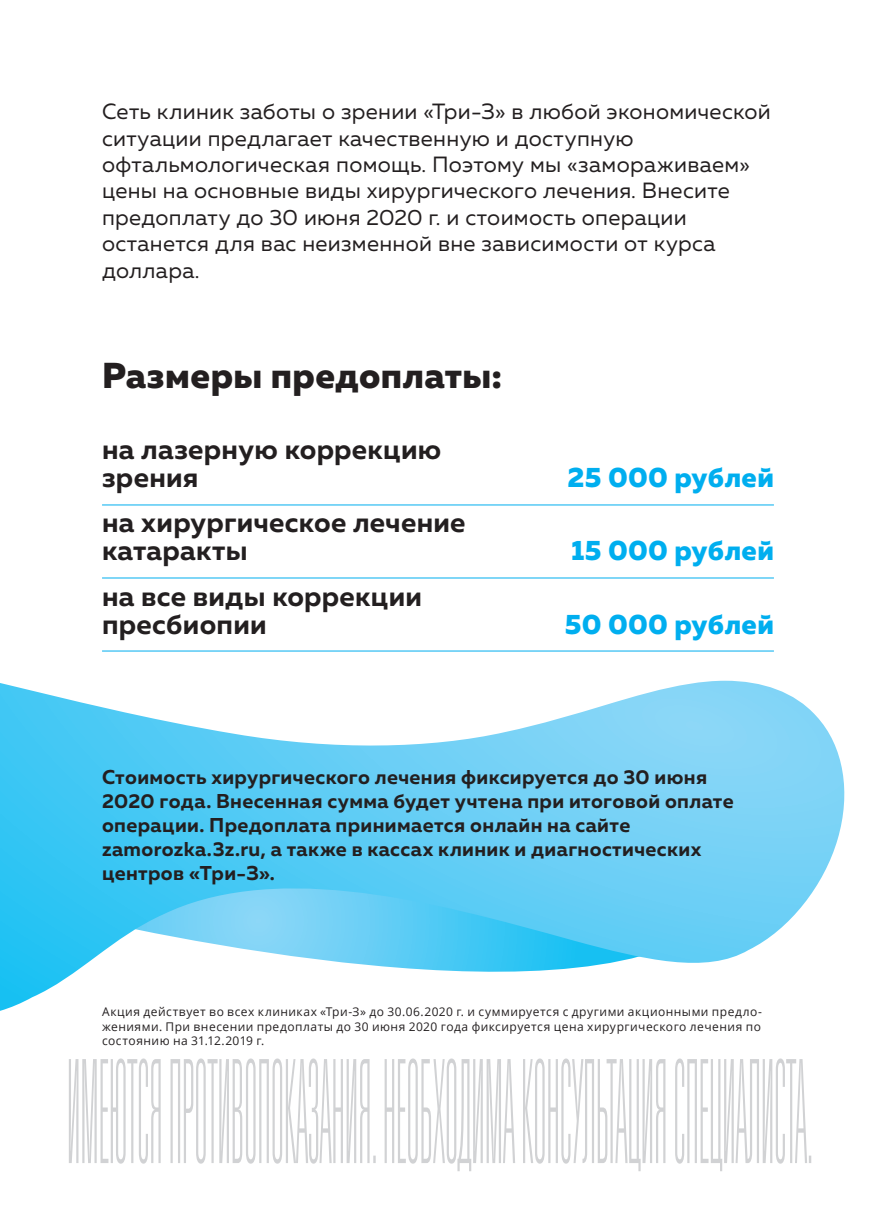
<style>
.page{position:relative;width:876px;height:1225px;background:#fff}
.page>*{position:absolute;margin:0;border:0;box-sizing:border-box;transform-origin:0 0}
.t1{font:800 36px "Muller";letter-spacing:.01em;color:#231f20}
.t2{font:700 28px/28px "Muller";letter-spacing:.01em;color:#231f20}
.t3{font:800 28px "Muller";letter-spacing:.01em;color:#00aeef}
.t4{font:22px/26.4px "Muller";letter-spacing:.015em;color:#231f20}
.t5{font:700 20px/24px "Muller";letter-spacing:.02em;color:#231f20}
.t6{font:12px/14.4px "Open Sans";letter-spacing:.04em;color:#231f20;text-align:justify}
</style>
<div class="page">
<svg style="left:0;top:681px;width:845px;height:330px"></svg>
<hr style="left:102px;top:504px;width:672px;height:1px;background:#00aeef">
<hr style="left:102px;top:577px;width:672px;height:1px;background:#00aeef">
<hr style="left:102px;top:650px;width:672px;height:1px;background:#00aeef">
<svg style="left:69px;top:1058px;width:742px;height:113px"></svg>
<p class="t4" style="left:102px;top:98px;width:670px">Сеть клиник заботы о зрении «Три-З» в любой экономической ситуации предлагает качественную и доступную офтальмологическая помощь. Поэтому мы «замораживаем» цены на основные виды хирургического лечения. Внесите предоплату до 30 июня 2020 г. и стоимость операции останется для вас неизменной вне зависимости от курса доллара.</p>
<p class="t1" style="left:102px;top:353px;width:402px">Размеры предоплаты:</p>
<p class="t2" style="left:102px;top:435px;width:341px">на лазерную коррекцию зрения</p>
<p class="t2" style="left:102px;top:508px;width:365px">на хирургическое лечение катаракты</p>
<p class="t2" style="left:102px;top:581px;width:321px">на все виды коррекции пресбиопии</p>
<p class="t3" style="left:567px;top:460px;width:208px">25 000 рублей</p>
<p class="t3" style="left:571px;top:533px;width:204px">15 000 рублей</p>
<p class="t3" style="left:565px;top:606px;width:211px">50 000 рублей</p>
<p class="t5" style="left:102px;top:764px;width:633px">Стоимость хирургического лечения фиксируется до 30 июня 2020 года. Внесенная сумма будет учтена при итоговой оплате операции. Предоплата принимается онлайн на сайте zamorozka.3z.ru, а также в кассах клиник и диагностических центров «Три-З».</p>
<p class="t6" style="left:102px;top:1004px;width:662px">Акция действует во всех клиниках «Три-З» до 30.06.2020 г. и суммируется с другими акционными предло&shy;жениями. При внесении предоплаты до 30 июня 2020 года фиксируется цена хирургического лечения по состоянию на 31.12.2019 г.</p>
</div>
